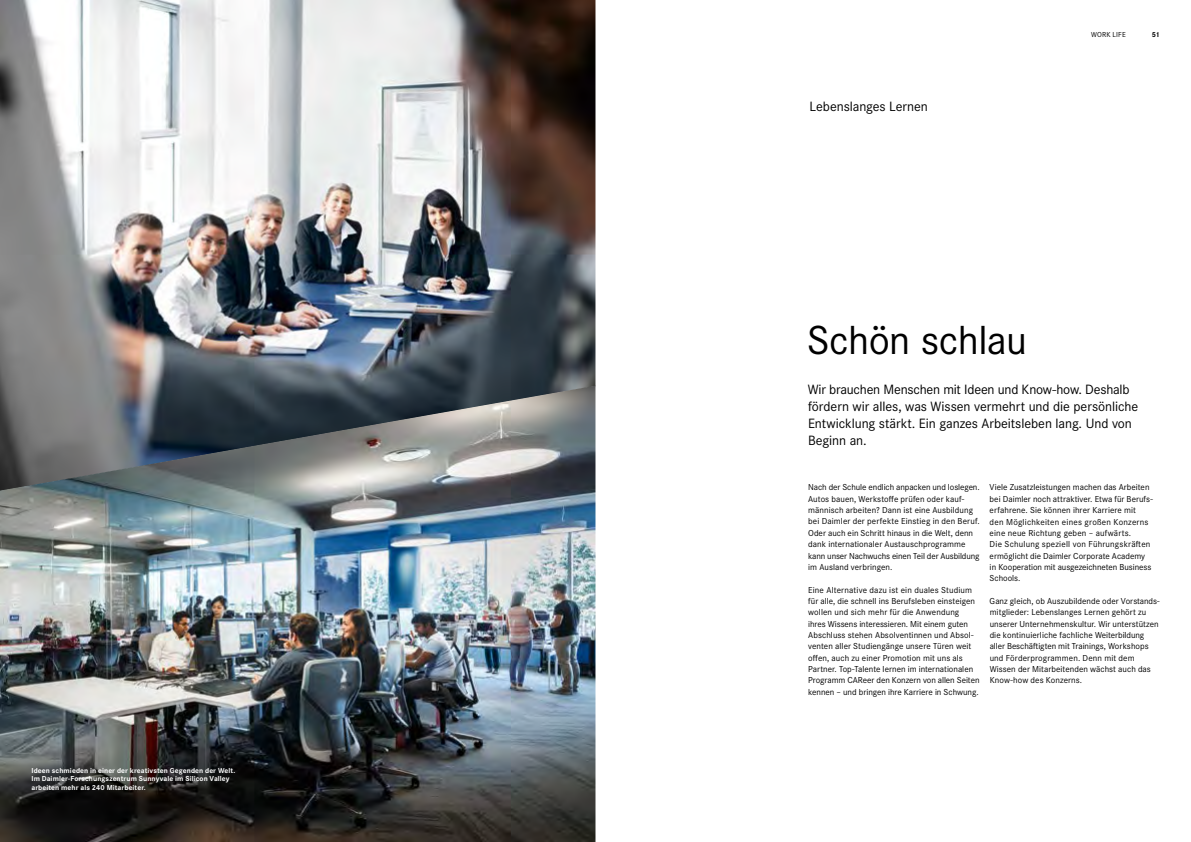
<style>
.page{position:relative;width:1191px;height:842px;background:#fff}
.page>*{position:absolute;margin:0;border:0;box-sizing:border-box;transform-origin:0 0}
.t1{font:42px "Daimler CS";letter-spacing:-.015em;color:#000}
.t2{font:14px/17px "Daimler CS";letter-spacing:-.005em;color:#000}
.t3{font:9px/11.3px "Daimler CS";letter-spacing:.005em;color:#000}
.t4{font:700 7.5px/8.5px "Daimler CS";letter-spacing:.01em;color:#fff}
.t5{font:7.5px "Daimler CS";letter-spacing:.015em;color:#000}
.t6{font:700 7.5px "Daimler CS";color:#000}
</style>
<div class="page">
<img style="left:0;top:0;width:595px;height:386px">
<img style="left:0;top:386px;width:595px;height:456px">
<p class="t4" style="left:31px;top:765px;width:205px">Ideen schmieden in einer der kreativsten Gegenden der Welt.<br>Im Daimler-Forschungszentrum Sunnyvale im Silicon Valley arbeiten mehr als 240 Mitarbeiter.</p>
<h2 class="t2" style="left:809px;top:96px;width:120px">Lebenslanges Lernen</h2>
<p class="t5" style="left:1091px;top:29px;width:36px">WORK LIFE</p>
<p class="t6" style="left:1151px;top:28px;width:9px">51</p>
<h1 class="t1" style="left:806px;top:310px;width:222px">Schön schlau</h1>
<h2 class="t2" style="left:807px;top:380px;width:332px">Wir brauchen Menschen mit Ideen und Know-how. Deshalb fördern wir alles, was Wissen vermehrt und die persönliche Entwicklung stärkt. Ein ganzes Arbeitsleben lang. Und von Beginn an.</h2>
<p class="t3" style="left:808px;top:481px;width:173px">Nach der Schule endlich anpacken und loslegen.<br>Autos bauen, Werkstoffe prüfen oder kauf&shy;männisch arbeiten? Dann ist eine Ausbildung bei Daimler der perfekte Einstieg in den Beruf.<br>Oder auch ein Schritt hinaus in die Welt, denn dank internationaler Austauschprogramme kann unser Nachwuchs einen Teil der Ausbildung im Ausland verbringen.</p>
<p class="t3" style="left:808px;top:583px;width:173px">Eine Alternative dazu ist ein duales Studium für alle, die schnell ins Berufsleben einsteigen wollen und sich mehr für die Anwendung<br>ihres Wissens interessieren. Mit einem guten Abschluss stehen Absolventinnen und Absol&shy;venten aller Studiengänge unsere Türen weit offen, auch zu einer Promotion mit uns als Partner. Top-Talente lernen im internationalen Programm CAReer den Konzern von allen Seiten kennen – und bringen ihre Karriere in Schwung.</p>
<p class="t3" style="left:989px;top:481px;width:165px">Viele Zusatzleistungen machen das Arbeiten bei Daimler noch attraktiver. Etwa für Berufs&shy;erfahrene. Sie können ihrer Karriere mit<br>den Möglichkeiten eines großen Konzerns eine neue Richtung geben – aufwärts.<br>Die Schulung speziell von Führungskräften ermöglicht die Daimler Corporate Academy in Kooperation mit ausgezeichneten Business Schools.</p>
<p class="t3" style="left:989px;top:595px;width:171px">Ganz gleich, ob Auszubildende oder Vorstands&shy;mitglieder: Lebenslanges Lernen gehört zu unserer Unternehmenskultur. Wir unterstützen die kontinuierliche fachliche Weiterbildung aller Beschäftigten mit Trainings, Workshops und Förderprogrammen. Denn mit dem Wissen der Mitarbeitenden wächst auch das Know-how des Konzerns.</p>
</div>
